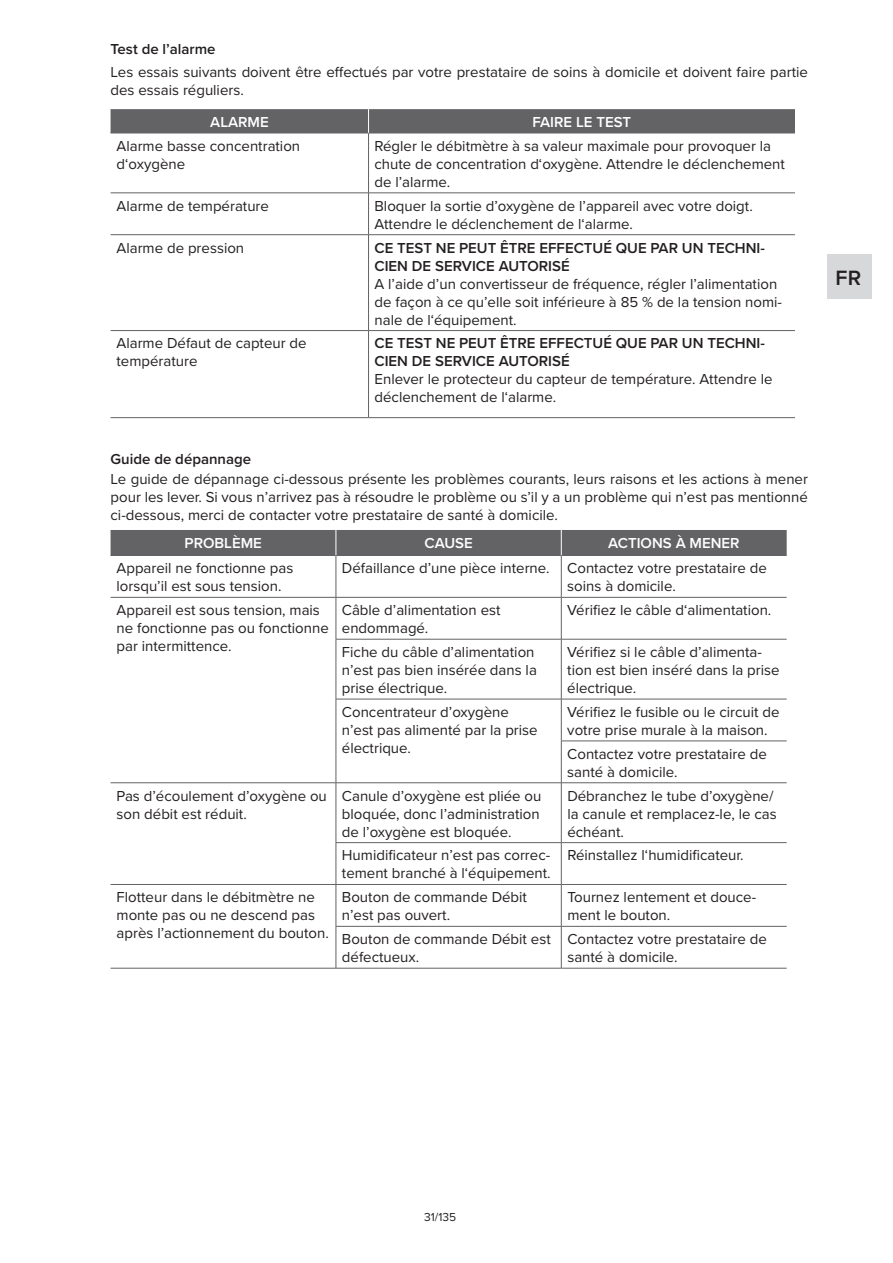
<style>
.page{position:relative;width:893px;height:1263px;background:#fff}
.page>*{position:absolute;margin:0;border:0;box-sizing:border-box;transform-origin:0 0}
.t1{font:600 21.45px "Proxima Nova";color:#231f20}
.t2{font:15px/18px "Proxima Nova";color:#231f20}
.t3{font:600 15px/18px "Proxima Nova";color:#231f20}
.t4{font:600 15px "Proxima Nova";color:#fff}
.t5{font:12px "Proxima Nova";color:#231f20}
</style>
<div class="page">
<div style="left:827px;top:254px;width:45px;height:45px;background:#d7d8da"></div>
<hr style="left:111px;top:133px;width:258px;height:1px;background:#636366">
<hr style="left:369px;top:133px;width:426px;height:1px;background:#636366">
<div style="left:111px;top:109px;width:684px;height:24px;background:#636366"></div>
<hr style="left:111px;top:193px;width:258px;height:1px;background:#636366">
<hr style="left:369px;top:193px;width:426px;height:1px;background:#636366">
<hr style="left:111px;top:234px;width:258px;height:1px;background:#636366">
<hr style="left:369px;top:234px;width:426px;height:1px;background:#636366">
<hr style="left:111px;top:330px;width:258px;height:1px;background:#636366">
<hr style="left:369px;top:330px;width:426px;height:1px;background:#636366">
<hr style="left:111px;top:417px;width:258px;height:1px;background:#636366">
<hr style="left:369px;top:417px;width:426px;height:1px;background:#636366">
<hr style="left:368px;top:133px;width:1px;height:60px;background:#636366">
<hr style="left:368px;top:193px;width:1px;height:41px;background:#636366">
<hr style="left:368px;top:235px;width:1px;height:95px;background:#636366">
<hr style="left:368px;top:331px;width:1px;height:86px;background:#636366">
<hr style="left:111px;top:555px;width:225px;height:1px;background:#636366">
<hr style="left:336px;top:555px;width:225px;height:1px;background:#636366">
<hr style="left:561px;top:555px;width:226px;height:1px;background:#636366">
<div style="left:111px;top:530px;width:676px;height:25px;background:#636366"></div>
<hr style="left:111px;top:597px;width:225px;height:1px;background:#636366">
<hr style="left:336px;top:597px;width:225px;height:1px;background:#636366">
<hr style="left:561px;top:597px;width:226px;height:1px;background:#636366">
<hr style="left:336px;top:639px;width:225px;height:1px;background:#636366">
<hr style="left:561px;top:639px;width:226px;height:1px;background:#636366">
<hr style="left:336px;top:699px;width:225px;height:1px;background:#636366">
<hr style="left:561px;top:699px;width:226px;height:1px;background:#636366">
<hr style="left:561px;top:741px;width:226px;height:1px;background:#636366">
<hr style="left:111px;top:782px;width:225px;height:1px;background:#636366">
<hr style="left:336px;top:782px;width:225px;height:1px;background:#636366">
<hr style="left:561px;top:782px;width:226px;height:1px;background:#636366">
<hr style="left:336px;top:842px;width:225px;height:1px;background:#636366">
<hr style="left:561px;top:842px;width:226px;height:1px;background:#636366">
<hr style="left:111px;top:884px;width:225px;height:1px;background:#636366">
<hr style="left:336px;top:884px;width:225px;height:1px;background:#636366">
<hr style="left:561px;top:884px;width:226px;height:1px;background:#636366">
<hr style="left:336px;top:926px;width:225px;height:1px;background:#636366">
<hr style="left:561px;top:926px;width:226px;height:1px;background:#636366">
<hr style="left:111px;top:968px;width:225px;height:1px;background:#636366">
<hr style="left:336px;top:968px;width:225px;height:1px;background:#636366">
<hr style="left:561px;top:968px;width:226px;height:1px;background:#636366">
<hr style="left:336px;top:556px;width:1px;height:41px;background:#636366">
<hr style="left:561px;top:556px;width:1px;height:41px;background:#636366">
<hr style="left:336px;top:597px;width:1px;height:42px;background:#636366">
<hr style="left:561px;top:597px;width:1px;height:42px;background:#636366">
<hr style="left:336px;top:639px;width:1px;height:60px;background:#636366">
<hr style="left:561px;top:639px;width:1px;height:60px;background:#636366">
<hr style="left:336px;top:699px;width:1px;height:42px;background:#636366">
<hr style="left:561px;top:699px;width:1px;height:42px;background:#636366">
<hr style="left:336px;top:741px;width:1px;height:41px;background:#636366">
<hr style="left:561px;top:741px;width:1px;height:41px;background:#636366">
<hr style="left:336px;top:783px;width:1px;height:59px;background:#636366">
<hr style="left:561px;top:783px;width:1px;height:59px;background:#636366">
<hr style="left:336px;top:843px;width:1px;height:41px;background:#636366">
<hr style="left:561px;top:843px;width:1px;height:41px;background:#636366">
<hr style="left:336px;top:885px;width:1px;height:41px;background:#636366">
<hr style="left:561px;top:885px;width:1px;height:41px;background:#636366">
<hr style="left:336px;top:926px;width:1px;height:42px;background:#636366">
<hr style="left:561px;top:926px;width:1px;height:42px;background:#636366">
<p class="t3" style="left:111px;top:40px;width:107px">Test de l’alarme</p>
<p class="t2" style="left:111px;top:62px;width:699px">Les essais suivants doivent être effectués par votre prestataire de soins à domicile et doivent faire partie des essais réguliers.</p>
<p class="t4" style="left:210px;top:111px;width:60px">ALARME</p>
<p class="t4" style="left:532px;top:111px;width:100px">FAIRE LE TEST</p>
<p class="t2" style="left:117px;top:136px;width:185px">Alarme basse concentration d‘oxygène</p>
<p class="t2" style="left:375px;top:136px;width:412px">Régler le débitmètre à sa valeur maximale pour provoquer la chute de concentration d‘oxygène. Attendre le déclenchement de l’alarme.</p>
<p class="t2" style="left:117px;top:196px;width:154px">Alarme de température</p>
<p class="t2" style="left:375px;top:196px;width:380px">Bloquer la sortie d’oxygène de l’appareil avec votre doigt.<br>Attendre le déclenchement de l‘alarme.</p>
<p class="t2" style="left:117px;top:238px;width:129px">Alarme de pression</p>
<p class="t3" style="left:375px;top:238px;width:392px">CE TEST NE PEUT ÊTRE EFFECTUÉ QUE PAR UN TECHNI-<br>CIEN DE SERVICE AUTORISÉ</p>
<p class="t2" style="left:375px;top:274px;width:409px">A l’aide d’un convertisseur de fréquence, régler l’alimentation de façon à ce qu’elle soit inférieure à 85 % de la tension nomi&shy;nale de l‘équipement.</p>
<p class="t2" style="left:117px;top:334px;width:192px">Alarme Défaut de capteur de température</p>
<p class="t3" style="left:375px;top:334px;width:392px">CE TEST NE PEUT ÊTRE EFFECTUÉ QUE PAR UN TECHNI-<br>CIEN DE SERVICE AUTORISÉ</p>
<p class="t2" style="left:375px;top:370px;width:399px">Enlever le protecteur du capteur de température. Attendre le déclenchement de l‘alarme.</p>
<p class="t3" style="left:111px;top:449px;width:142px">Guide de dépannage</p>
<p class="t2" style="left:111px;top:469px;width:699px;text-align:justify">Le guide de dépannage ci-dessous présente les problèmes courants, leurs raisons et les actions à mener pour les lever. Si vous n’arrivez pas à résoudre le problème ou s’il y a un problème qui n’est pas mentionné ci-dessous, merci de contacter votre prestataire de santé à domicile.</p>
<p class="t4" style="left:185px;top:532px;width:79px">PROBLÈME</p>
<p class="t4" style="left:425px;top:532px;width:50px">CAUSE</p>
<p class="t4" style="left:608px;top:532px;width:133px">ACTIONS À MENER</p>
<p class="t2" style="left:117px;top:559px;width:178px">Appareil ne fonctionne pas lorsqu’il est sous tension.</p>
<p class="t2" style="left:567px;top:559px;width:201px;text-indent:-225px">Défaillance d’une pièce interne. Contactez votre prestataire de soins à domicile.</p>
<p class="t2" style="left:117px;top:600px;width:214px">Appareil est sous tension, mais ne fonctionne pas ou fonctionne par intermittence.</p>
<p class="t2" style="left:342px;top:600px;width:160px">Câble d’alimentation est endommagé.</p>
<p class="t2" style="left:567px;top:600px;width:206px">Vérifiez le câble d‘alimentation.</p>
<p class="t2" style="left:342px;top:642px;width:196px">Fiche du câble d’alimentation n’est pas bien insérée dans la prise électrique.</p>
<p class="t2" style="left:567px;top:642px;width:214px">Vérifiez si le câble d’alimenta&shy;tion est bien inséré dans la prise électrique.</p>
<p class="t2" style="left:342px;top:702px;width:197px">Concentrateur d’oxygène n’est pas alimenté par la prise électrique.</p>
<p class="t2" style="left:567px;top:702px;width:214px">Vérifiez le fusible ou le circuit de votre prise murale à la maison.</p>
<p class="t2" style="left:567px;top:744px;width:201px">Contactez votre prestataire de santé à domicile.</p>
<p class="t2" style="left:117px;top:786px;width:212px">Pas d’écoulement d’oxygène ou son débit est réduit.</p>
<p class="t2" style="left:342px;top:786px;width:201px;text-align:justify">Canule d’oxygène est pliée ou bloquée, donc l’administration de l’oxygène est bloquée.</p>
<p class="t2" style="left:567px;top:786px;width:211px">Débranchez le tube d’oxygène/ la canule et remplacez-le, le cas échéant.</p>
<p class="t2" style="left:342px;top:846px;width:210px">Humidificateur n’est pas correc&shy;tement branché à l‘équipement.</p>
<p class="t2" style="left:567px;top:846px;width:178px">Réinstallez l‘humidificateur.</p>
<p class="t2" style="left:117px;top:888px;width:214px">Flotteur dans le débitmètre ne monte pas ou ne descend pas après l’actionnement du bouton.</p>
<p class="t2" style="left:342px;top:888px;width:187px">Bouton de commande Débit n’est pas ouvert.</p>
<p class="t2" style="left:567px;top:888px;width:190px">Tournez lentement et douce&shy;ment le bouton.</p>
<p class="t2" style="left:342px;top:929px;width:210px">Bouton de commande Débit est défectueux.</p>
<p class="t2" style="left:567px;top:929px;width:201px">Contactez votre prestataire de santé à domicile.</p>
<h1 class="t1" style="left:836px;top:262px;width:27px">FR</h1>
<p class="t5" style="left:424px;top:1208px;width:34px">31/135</p>
</div>
